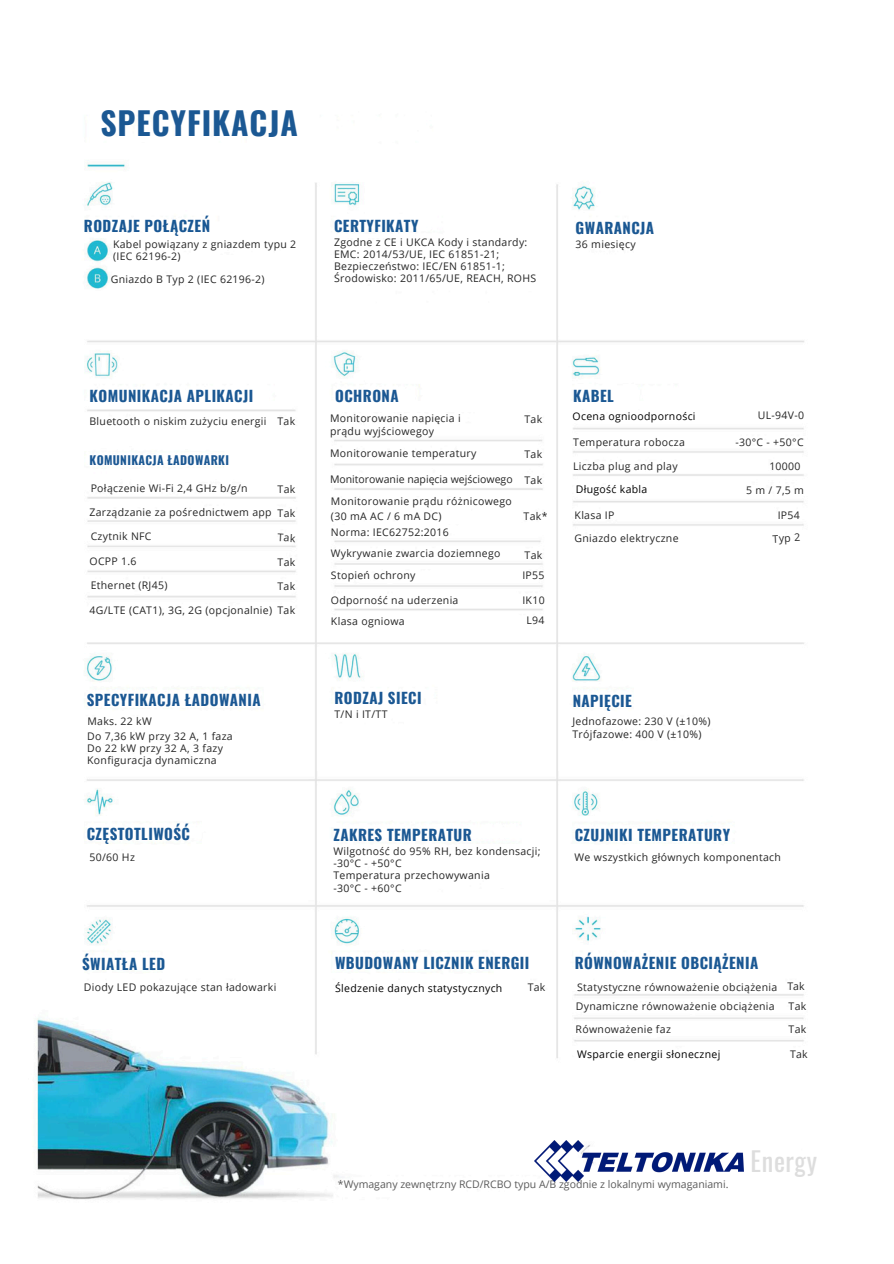
<style>
.page{position:relative;width:894px;height:1264px;background:#fff}
.page>*{position:absolute;margin:0;border:0;box-sizing:border-box;transform-origin:0 0}
.t1{font:700 31.65px "Oswald";letter-spacing:.03em;color:#1b5893}
.t2{font:26.25px "Oswald";letter-spacing:.025em;color:#ddd}
.t3{font:700 15px "Oswald";letter-spacing:.03em;color:#1b5893}
.t4{font:700 15px "Oswald";letter-spacing:.03em;color:#195793}
.t5{font:700 12px "Oswald";letter-spacing:.03em;color:#1b5893}
.t6{font:10.5px "Open Sans";letter-spacing:.03em;color:#262626}
.t7{font:10.5px "Open Sans";letter-spacing:.03em;color:#000}
.t8{font:10.5px "Open Sans";color:#5c5c5c}
.t9{font:10.5px "Open Sans";color:#262626}
</style>
<div class="page">
<img style="left:37px;top:160px;width:767px;height:1040px">
<img style="left:534px;top:1140px;width:209px;height:41px">
<svg style="left:277px;top:533px;width:18px;height:9px"></svg>
<h1 class="t1" style="left:100px;top:98px;width:199px">SPECYFIKACJA</h1>
<p class="t4" style="left:84px;top:214px;width:128px">RODZAJE POŁĄCZEŃ</p>
<h3 class="t6" style="left:113px;top:236px;width:185px">Kabel powiązany z gniazdem typu 2</h3>
<p class="t6" style="left:113px;top:249px;width:69px">(IEC 62196-2)</p>
<p class="t6" style="left:111px;top:272px;width:155px">Gniazdo B Typ 2 (IEC 62196-2)</p>
<p class="t3" style="left:334px;top:214px;width:86px">CERTYFIKATY</p>
<p class="t6" style="left:334px;top:234px;width:195px">Zgodne z CE i UKCA Kody i standardy:</p>
<p class="t6" style="left:334px;top:247px;width:167px">EMC: 2014/53/UE, IEC 61851-21;</p>
<p class="t6" style="left:334px;top:259px;width:172px">Bezpieczeństwo: IEC/EN 61851-1;</p>
<p class="t6" style="left:334px;top:271px;width:204px">Środowisko: 2011/65/UE, REACH, ROHS</p>
<p class="t3" style="left:575px;top:216px;width:80px">GWARANCJA</p>
<p class="t6" style="left:575px;top:236px;width:61px">36 miesięcy</p>
<p class="t3" style="left:573px;top:384px;width:42px">KABEL</p>
<p class="t3" style="left:90px;top:384px;width:165px">KOMUNIKACJA APLIKACJI</p>
<h3 class="t3" style="left:335px;top:384px;width:65px">OCHRONA</h3>
<p class="t6" style="left:89px;top:413px;width:178px">Bluetooth o niskim zużyciu energii</p>
<p class="t6" style="left:277px;top:413px;width:19px">Tak</p>
<h4 class="t6" style="left:330px;top:411px;width:132px">Monitorowanie napięcia i</h4>
<p class="t6" style="left:330px;top:423px;width:105px">prądu wyjściowegoy</p>
<p class="t6" style="left:757px;top:407px;width:48px">UL-94V-0</p>
<p class="t6" style="left:735px;top:435px;width:70px">-30°C - +50°C</p>
<h2 class="t7" style="left:572px;top:408px;width:124px">Ocena ognioodporności</h2>
<p class="t6" style="left:524px;top:412px;width:19px">Tak</p>
<p class="t6" style="left:573px;top:435px;width:113px">Temperatura robocza</p>
<h5 class="t6" style="left:330px;top:446px;width:148px">Monitorowanie temperatury</h5>
<p class="t6" style="left:524px;top:447px;width:19px">Tak</p>
<p class="t5" style="left:89px;top:451px;width:141px">KOMUNIKACJA ŁADOWARKI</p>
<p class="t6" style="left:573px;top:458px;width:106px">Liczba plug and play</p>
<p class="t6" style="left:769px;top:459px;width:33px">10000</p>
<p class="t6" style="left:745px;top:483px;width:59px">5m/7,5m</p>
<p class="t9" style="left:330px;top:471px;width:184px">Monitorowanie napięcia wejściowego</p>
<p class="t6" style="left:524px;top:473px;width:19px">Tak</p>
<p class="t6" style="left:91px;top:480px;width:158px">Połączenie Wi-Fi 2,4 GHz b/g/n</p>
<h3 class="t6" style="left:277px;top:482px;width:19px">Tak</h3>
<p class="t7" style="left:575px;top:482px;width:73px">Długość kabla</p>
<p class="t6" style="left:331px;top:493px;width:182px">Monitorowanie prądu różnicowego</p>
<p class="t6" style="left:89px;top:504px;width:184px">Zarządzanie za pośrednictwem app</p>
<p class="t6" style="left:277px;top:506px;width:19px">Tak</p>
<p class="t6" style="left:331px;top:509px;width:112px">(30 mA AC / 6 mA DC)</p>
<p class="t6" style="left:523px;top:509px;width:25px">Tak*</p>
<p class="t6" style="left:574px;top:508px;width:41px">Klasa IP</p>
<p class="t6" style="left:777px;top:507px;width:24px">IP54</p>
<p class="t6" style="left:331px;top:525px;width:119px">Norma: IEC62752:2016</p>
<p class="t6" style="left:91px;top:529px;width:62px">Czytnik NFC</p>
<p class="t6" style="left:574px;top:530px;width:105px">Gniazdo elektryczne</p>
<h5 class="t6" style="left:772px;top:531px;width:29px;rotate:-3deg">Typ 2</h5>
<p class="t6" style="left:331px;top:545px;width:171px">Wykrywanie zwarcia doziemnego</p>
<h5 class="t6" style="left:524px;top:547px;width:19px">Tak</h5>
<p class="t6" style="left:89px;top:554px;width:49px">OCPP 1.6</p>
<h5 class="t6" style="left:277px;top:554px;width:19px">Tak</h5>
<h3 class="t6" style="left:331px;top:567px;width:86px">Stopień ochrony</h3>
<p class="t6" style="left:522px;top:567px;width:24px">IP55</p>
<p class="t6" style="left:91px;top:577px;width:78px">Ethernet (RJ45)</p>
<p class="t6" style="left:277px;top:578px;width:19px">Tak</p>
<p class="t6" style="left:331px;top:592px;width:129px">Odporność na uderzenia</p>
<p class="t6" style="left:522px;top:592px;width:24px">IK10</p>
<p class="t6" style="left:89px;top:602px;width:184px">4G/LTE (CAT1), 3G, 2G (opcjonalnie)</p>
<h5 class="t6" style="left:277px;top:603px;width:19px">Tak</h5>
<h5 class="t6" style="left:331px;top:613px;width:75px">Klasa ogniowa</h5>
<p class="t6" style="left:526px;top:612px;width:20px">L94</p>
<p class="t3" style="left:87px;top:688px;width:175px">SPECYFIKACJA ŁADOWANIA</p>
<h5 class="t6" style="left:87px;top:714px;width:66px">Maks. 22 kW</h5>
<p class="t6" style="left:87px;top:728px;width:147px">Do 7,36 kW przy 32 A, 1 faza</p>
<h3 class="t6" style="left:87px;top:740px;width:137px">Do 22 kW przy 32 A, 3 fazy</h3>
<p class="t6" style="left:87px;top:753px;width:131px">Konfiguracja dynamiczna</p>
<p class="t3" style="left:87px;top:822px;width:105px">CZĘSTOTLIWOŚĆ</p>
<p class="t6" style="left:89px;top:849px;width:47px">50/60 Hz</p>
<p class="t3" style="left:82px;top:951px;width:84px">ŚWIATŁA LED</p>
<h3 class="t6" style="left:84px;top:979px;width:194px">Diody LED pokazujące stan ładowarki</h3>
<p class="t3" style="left:334px;top:686px;width:89px">RODZAJ SIECI</p>
<p class="t6" style="left:334px;top:707px;width:54px">T/N i IT/TT</p>
<p class="t3" style="left:572px;top:689px;width:61px">NAPIĘCIE</p>
<p class="t6" style="left:572px;top:714px;width:140px">Jednofazowe: 230 V (±10%)</p>
<p class="t6" style="left:572px;top:726px;width:130px">Trójfazowe: 400 V (±10%)</p>
<p class="t3" style="left:333px;top:823px;width:140px">ZAKRES TEMPERATUR</p>
<h3 class="t6" style="left:333px;top:843px;width:209px">Wilgotność do 95% RH, bez kondensacji;</h3>
<p class="t6" style="left:333px;top:855px;width:70px">-30°C - +50°C</p>
<p class="t6" style="left:333px;top:868px;width:158px">Temperatura przechowywania</p>
<h3 class="t6" style="left:333px;top:880px;width:70px">-30°C - +60°C</h3>
<p class="t3" style="left:574px;top:823px;width:157px">CZUJNIKI TEMPERATURY</p>
<p class="t6" style="left:574px;top:849px;width:208px">We wszystkich głównych komponentach</p>
<p class="t3" style="left:335px;top:951px;width:196px">WBUDOWANY LICZNIK ENERGII</p>
<h3 class="t3" style="left:574px;top:950px;width:185px">RÓWNOWAŻENIE OBCIĄŻENIA</h3>
<p class="t6" style="left:527px;top:979px;width:19px">Tak</p>
<h3 class="t6" style="left:577px;top:979px;width:202px">Statystyczne równoważenie obciążenia</h3>
<p class="t6" style="left:787px;top:978px;width:19px">Tak</p>
<p class="t6" style="left:575px;top:998px;width:200px">Dynamiczne równoważenie obciążenia</p>
<h3 class="t6" style="left:788px;top:998px;width:19px">Tak</h3>
<p class="t6" style="left:575px;top:1021px;width:97px">Równoważenie faz</p>
<p class="t6" style="left:788px;top:1021px;width:19px">Tak</p>
<p class="t6" style="left:789px;top:1046px;width:19px">Tak</p>
<p class="t7" style="left:335px;top:980px;width:169px">Śledzenie danych statystycznych</p>
<p class="t7" style="left:577px;top:1046px;width:145px">Wsparcie energii słonecznej</p>
<p class="t8" style="left:338px;top:1176px;width:392px">*Wymagany zewnętrzny RCD/RCBO typu A/B zgodnie z lokalnymi wymaganiami.</p>
<p class="t2" style="left:750px;top:1140px;width:68px">Energy</p>
</div>
